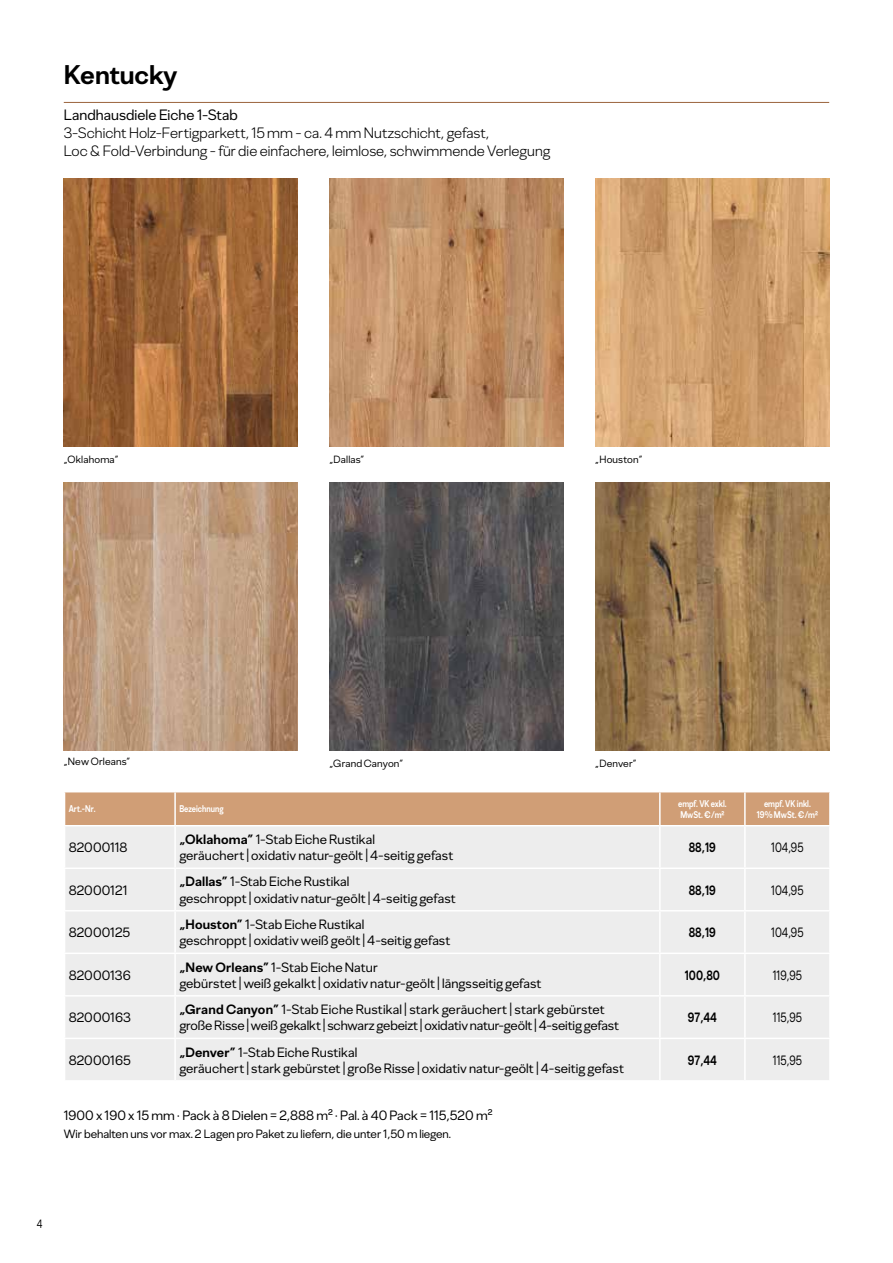
<style>
.page{position:relative;width:893px;height:1263px;background:#fff}
.page>*{position:absolute;margin:0;border:0;box-sizing:border-box;transform-origin:0 0}
.t1{font:700 27px "Amorim Sans";color:#000}
.t2{font:300 15px/18px "Amorim Sans";letter-spacing:.005em;color:#000}
.t3{font:15px "Amorim Sans";letter-spacing:.005em;color:#000}
.t4{font:13.5px/16.2px "Amorim Sans";letter-spacing:.005em;color:#000}
.t5{font:13.5px "Amorim Sans";letter-spacing:.005em;color:#000;scale:.8 1}
.t6{font:700 13.5px "Amorim Sans";color:#000;scale:.8 1}
.t7{font:12px "Amorim Sans";color:#000}
.t8{font:12px "Amorim Sans";color:#000;scale:.8 1}
.t9{font:10.5px "Amorim Sans";letter-spacing:.02em;color:#000}
.t10{font:700 9.75px/11.7px "Amorim Sans";color:#fff;scale:.8 1}
.s1{font-weight:700}
</style>
<div class="page">
<img style="left:330px;top:483px;width:233px;height:267px">
<img style="left:595px;top:483px;width:234px;height:267px">
<img style="left:64px;top:483px;width:234px;height:267px">
<img style="left:595px;top:179px;width:234px;height:267px">
<img style="left:330px;top:179px;width:233px;height:267px">
<div style="left:65px;top:792px;width:764px;height:33px;background:#d09e76"></div>
<div style="left:65px;top:827px;width:764px;height:253px;background:#ededed"></div>
<hr style="left:174px;top:826px;width:2px;height:41px;background:#fff">
<hr style="left:659px;top:826px;width:2px;height:41px;background:#fff">
<hr style="left:744px;top:826px;width:2px;height:41px;background:#fff">
<hr style="left:64px;top:867px;width:111px;height:2px;background:#fff">
<hr style="left:175px;top:867px;width:485px;height:2px;background:#fff">
<hr style="left:174px;top:869px;width:2px;height:41px;background:#fff">
<hr style="left:660px;top:867px;width:85px;height:2px;background:#fff">
<hr style="left:659px;top:869px;width:2px;height:41px;background:#fff">
<hr style="left:745px;top:867px;width:86px;height:2px;background:#fff">
<hr style="left:744px;top:869px;width:2px;height:41px;background:#fff">
<hr style="left:64px;top:910px;width:111px;height:1px;background:#fff">
<hr style="left:175px;top:910px;width:485px;height:1px;background:#fff">
<hr style="left:174px;top:911px;width:2px;height:41px;background:#fff">
<hr style="left:660px;top:910px;width:85px;height:1px;background:#fff">
<hr style="left:659px;top:911px;width:2px;height:41px;background:#fff">
<hr style="left:745px;top:910px;width:86px;height:1px;background:#fff">
<hr style="left:744px;top:911px;width:2px;height:41px;background:#fff">
<hr style="left:64px;top:952px;width:111px;height:2px;background:#fff">
<hr style="left:175px;top:952px;width:485px;height:2px;background:#fff">
<hr style="left:174px;top:954px;width:2px;height:41px;background:#fff">
<hr style="left:660px;top:952px;width:85px;height:2px;background:#fff">
<hr style="left:659px;top:954px;width:2px;height:41px;background:#fff">
<hr style="left:745px;top:952px;width:86px;height:2px;background:#fff">
<hr style="left:744px;top:954px;width:2px;height:41px;background:#fff">
<hr style="left:64px;top:995px;width:111px;height:1px;background:#fff">
<hr style="left:175px;top:995px;width:485px;height:1px;background:#fff">
<hr style="left:174px;top:996px;width:2px;height:41px;background:#fff">
<hr style="left:660px;top:995px;width:85px;height:1px;background:#fff">
<hr style="left:659px;top:996px;width:2px;height:41px;background:#fff">
<hr style="left:745px;top:995px;width:86px;height:1px;background:#fff">
<hr style="left:744px;top:996px;width:2px;height:41px;background:#fff">
<hr style="left:64px;top:1037px;width:111px;height:2px;background:#fff">
<hr style="left:175px;top:1037px;width:485px;height:2px;background:#fff">
<hr style="left:174px;top:1039px;width:2px;height:41px;background:#fff">
<hr style="left:660px;top:1037px;width:85px;height:2px;background:#fff">
<hr style="left:659px;top:1039px;width:2px;height:41px;background:#fff">
<hr style="left:745px;top:1037px;width:86px;height:2px;background:#fff">
<hr style="left:744px;top:1039px;width:2px;height:41px;background:#fff">
<hr style="left:174px;top:792px;width:2px;height:33px;background:#fff">
<hr style="left:659px;top:792px;width:2px;height:33px;background:#fff">
<hr style="left:744px;top:792px;width:2px;height:33px;background:#fff">
<hr style="left:64px;top:102px;width:765px;height:1px;background:#9a643c">
<img style="left:64px;top:179px;width:234px;height:267px">
<h1 class="t1" style="left:64px;top:58px;width:115px">Kentucky</h1>
<p class="t3" style="left:64px;top:105px;width:175px">Landhausdiele Eiche 1-Stab</p>
<p class="t2" style="left:64px;top:123px;width:488px">3-Schicht Holz-Fertigparkett, 15 mm - ca. 4 mm Nutzschicht, gefast,<br>Loc &amp; Fold-Verbindung - für die einfachere, leimlose, schwimmende Verlegung</p>
<p class="t9" style="left:64px;top:453px;width:56px">„Oklahoma”</p>
<p class="t9" style="left:330px;top:453px;width:36px">„Dallas”</p>
<p class="t9" style="left:595px;top:453px;width:49px">„Houston”</p>
<p class="t9" style="left:64px;top:754px;width:68px">„New Orleans”</p>
<p class="t9" style="left:330px;top:757px;width:75px">„Grand Canyon”</p>
<p class="t9" style="left:595px;top:757px;width:43px">„Denver”</p>
<p class="t10" style="left:69px;top:803px;width:35px">Art.-Nr.</p>
<p class="t10" style="left:179px;top:803px;width:57px">Bezeichnung</p>
<p class="t10" style="left:678px;top:797px;width:62px">empf. VK exkl.<br>MwSt. €/m2</p>
<p class="t10" style="left:757px;top:797px;width:78px;text-align:center">empf. VK inkl.<br>19% MwSt. €/m2</p>
<p class="t4" style="left:69px;top:839px;width:60px">82000118</p>
<p class="t4" style="left:179px;top:831px;width:275px"><span class="s1">„Oklahoma”</span> 1-Stab Eiche Rustikal<br>geräuchert | oxidativ natur-geölt | 4-seitig gefast</p>
<p class="t6" style="left:689px;top:839px;width:36px">88,19</p>
<p class="t5" style="left:771px;top:839px;width:42px">104,95</p>
<p class="t4" style="left:69px;top:881px;width:60px">82000121</p>
<p class="t4" style="left:179px;top:873px;width:278px"><span class="s1">„Dallas”</span> 1-Stab Eiche Rustikal<br>geschroppt | oxidativ natur-geölt | 4-seitig gefast</p>
<p class="t6" style="left:689px;top:881px;width:36px">88,19</p>
<p class="t5" style="left:771px;top:881px;width:42px">104,95</p>
<p class="t4" style="left:69px;top:924px;width:63px">82000125</p>
<p class="t4" style="left:179px;top:916px;width:272px"><span class="s1">„Houston”</span> 1-Stab Eiche Rustikal<br>geschroppt | oxidativ weiß geölt | 4-seitig gefast</p>
<p class="t6" style="left:689px;top:924px;width:36px">88,19</p>
<p class="t5" style="left:771px;top:924px;width:42px">104,95</p>
<p class="t4" style="left:69px;top:966px;width:64px">82000136</p>
<p class="t4" style="left:179px;top:958px;width:364px"><span class="s1">„New Orleans”</span> 1-Stab Eiche Natur<br>gebürstet | weiß gekalkt | oxidativ natur-geölt | längsseitig gefast</p>
<p class="t6" style="left:685px;top:966px;width:46px">100,80</p>
<p class="t5" style="left:773px;top:966px;width:38px">119,95</p>
<p class="t4" style="left:69px;top:1009px;width:64px">82000163</p>
<p class="t4" style="left:179px;top:1001px;width:441px"><span class="s1">„Grand Canyon”</span> 1-Stab Eiche Rustikal | stark geräuchert | stark gebürstet große Risse | weiß gekalkt | schwarz gebeizt | oxidativ natur-geölt | 4-seitig gefast</p>
<p class="t6" style="left:688px;top:1009px;width:38px">97,44</p>
<p class="t5" style="left:773px;top:1009px;width:38px">115,95</p>
<p class="t4" style="left:69px;top:1052px;width:64px">82000165</p>
<p class="t4" style="left:179px;top:1043px;width:446px"><span class="s1">„Denver”</span> 1-Stab Eiche Rustikal<br>geräuchert | stark gebürstet | große Risse | oxidativ natur-geölt | 4-seitig gefast</p>
<p class="t6" style="left:688px;top:1051px;width:38px">97,44</p>
<p class="t5" style="left:773px;top:1051px;width:38px">115,95</p>
<p class="t4" style="left:64px;top:1107px;width:430px">1900 x 190 x 15 mm ∙ Pack à 8 Dielen = 2,888 m² ∙ Pal. à 40 Pack = 115,520 m²</p>
<p class="t7" style="left:64px;top:1126px;width:389px">Wir behalten uns vor max. 2 Lagen pro Paket zu liefern, die unter 1,50 m liegen.</p>
<p class="t8" style="left:37px;top:1216px;width:9px">4</p>
</div>
